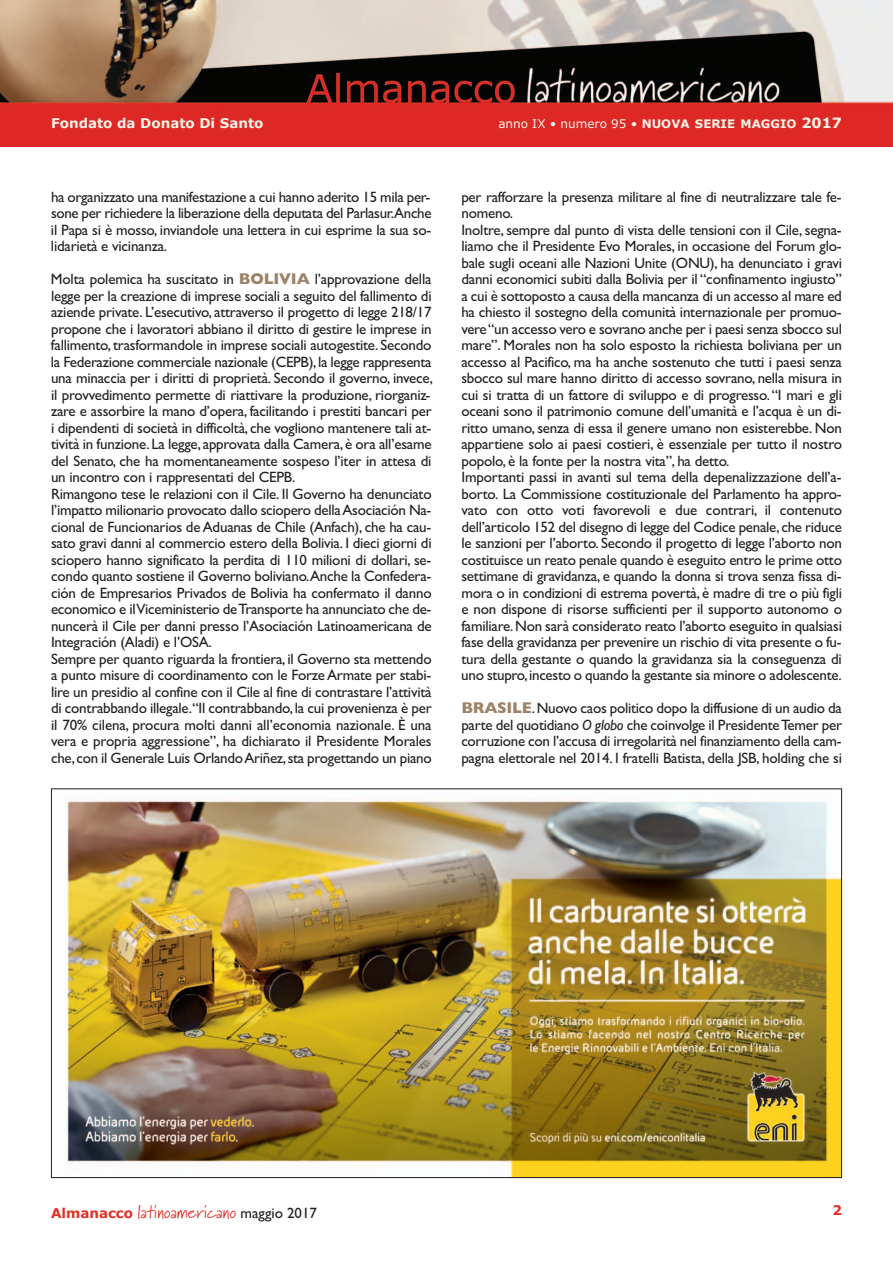
<style>
.page{position:relative;width:893px;height:1263px;background:#fff}
.page>*{position:absolute;margin:0;border:0;box-sizing:border-box;transform-origin:0 0}
.t1{font:18px "Marydale";letter-spacing:.01em;color:#e42f25}
.t2{font:15px/16.5px "Gill Sans";letter-spacing:-.015em;color:#231f20;text-align:justify}
.t3{font:700 13.5px "Verdana";color:#f4f2e4}
.t4{font:700 13.5px "Verdana";color:#e42f25}
.t5{font:12px "Verdana";color:#f4f2e4}
.s1{font-weight:700;font-size:11.85px}
.s2{font-weight:700;font-size:14.25px}
.s3{font-weight:700;font-size:15.75px;color:#9c8366}
.s4{font-style:italic}
.s5{font-family:"Verdana";font-weight:700;font-size:13.5px}
.s6{font-family:"Gill Sans";font-size:15px;color:#231f20}
</style>
<div class="page">
<img style="left:0;top:0;width:893px;height:105px">
<div style="left:0;top:105px;width:893px;height:42px;background:#de2826"></div>
<img style="left:67px;top:799px;width:773px;height:377px">
<p class="t3" style="left:51px;top:115px;width:214px">Fondato da Donato Di Santo</p>
<p class="t5" style="left:498px;top:117px;width:345px">anno IX • numero 95 • <span class="s1">NUOVA SERIE MAGGIO</span> <span class="s2">2017</span></p>
<p class="t2" style="left:51px;top:188px;width:382px">ha organizzato una manifestazione a cui hanno aderito 15 mila per&shy;sone per richiedere la liberazione della deputata del Parlasur.Anche il Papa si è mosso, inviandole una lettera in cui esprime la sua so&shy;lidarietà e vicinanza.</p>
<p class="t2" style="left:51px;top:271px;width:384px;text-align:left">Molta polemica ha suscitato in <span class="s3">BOLIVIA</span> l’approvazione della legge per la creazione di imprese sociali a seguito del fallimento di aziende private. L’esecutivo, attraverso il progetto di legge 218/17 propone che i lavoratori abbiano il diritto di gestire le imprese in fallimento, trasformandole in imprese sociali autogestite. Secondo la Federazione commerciale nazionale (CEPB),la legge rappresenta una minaccia per i diritti di proprietà. Secondo il governo, invece, il provvedimento permette di riattivare la produzione, riorganiz&shy;zare e assorbire la mano d’opera, facilitando i prestiti bancari per i dipendenti di società in difficoltà,che vogliono mantenere tali at&shy;tività in funzione.La legge,approvata dalla Camera,è ora all’esame del Senato, che ha momentaneamente sospeso l’iter in attesa di un incontro con i rappresentati del CEPB.<br>Rimangono tese le relazioni con il Cile. Il Governo ha denunciato l’impatto milionario provocato dallo sciopero dellaAsociación Na&shy;cional de Funcionarios de Aduanas de Chile (Anfach), che ha cau&shy;sato gravi danni al commercio estero della Bolivia. I dieci giorni di sciopero hanno significato la perdita di 110 milioni di dollari, se&shy;condo quanto sostiene il Governo boliviano.Anche la Confedera&shy;ción de Empresarios Privados de Bolivia ha confermato il danno economico e ilViceministerio deTransporte ha annunciato che de&shy;nuncerà il Cile per danni presso l’Asociación Latinoamericana de Integración (Aladi) e l’OSA.<br>Sempre per quanto riguarda la frontiera,il Governo sta mettendo a punto misure di coordinamento con le Forze Armate per stabi&shy;lire un presidio al confine con il Cile al fine di contrastare l’attività di contrabbando illegale.“Il contrabbando,la cui provenienza è per il 70% cilena, procura molti danni all’economia nazionale. È una vera e propria aggressione”, ha dichiarato il Presidente Morales che,con il Generale Luis OrlandoAriñez,sta progettando un piano</p>
<p class="t2" style="left:461px;top:188px;width:382px;text-align:left">per rafforzare la presenza militare al fine di neutralizzare tale fe&shy;nomeno.<br>Inoltre, sempre dal punto di vista delle tensioni con il Cile, segna&shy;liamo che il Presidente Evo Morales, in occasione del Forum glo&shy;bale sugli oceani alle Nazioni Unite (ONU), ha denunciato i gravi danni economici subiti dalla Bolivia per il “confinamento ingiusto” a cui è sottoposto a causa della mancanza di un accesso al mare ed ha chiesto il sostegno della comunità internazionale per promuo&shy;vere“un accesso vero e sovrano anche per i paesi senza sbocco sul mare”. Morales non ha solo esposto la richiesta boliviana per un accesso al Pacifico, ma ha anche sostenuto che tutti i paesi senza sbocco sul mare hanno diritto di accesso sovrano, nella misura in cui si tratta di un fattore di sviluppo e di progresso.“I mari e gli oceani sono il patrimonio comune dell’umanità e l’acqua è un di&shy;ritto umano, senza di essa il genere umano non esisterebbe. Non appartiene solo ai paesi costieri, è essenziale per tutto il nostro popolo, è la fonte per la nostra vita”, ha detto.<br>Importanti passi in avanti sul tema della depenalizzazione dell’a&shy;borto. La Commissione costituzionale del Parlamento ha appro&shy;vato con otto voti favorevoli e due contrari, il contenuto dell’articolo 152 del disegno di legge del Codice penale,che riduce le sanzioni per l’aborto. Secondo il progetto di legge l’aborto non costituisce un reato penale quando è eseguito entro le prime otto settimane di gravidanza, e quando la donna si trova senza fissa di&shy;mora o in condizioni di estrema povertà, è madre di tre o più figli e non dispone di risorse sufficienti per il supporto autonomo o familiare.Non sarà considerato reato l’aborto eseguito in qualsiasi fase della gravidanza per prevenire un rischio di vita presente o fu&shy;tura della gestante o quando la gravidanza sia la conseguenza di uno stupro,incesto o quando la gestante sia minore o adolescente.</p>
<p class="t2" style="left:461px;top:700px;width:382px"><span class="s3">BRASILE</span>.Nuovo caos politico dopo la diffusione di un audio da parte del quotidiano <span class="s4">O globo</span> che coinvolge il PresidenteTemer per corruzione con l’accusa di irregolarità nel finanziamento della cam&shy;pagna elettorale nel 2014. I fratelli Batista, della JSB, holding che si</p>
<p class="t1" style="left:51px;top:1201px;width:268px"><span class="s5">Almanacco</span> latinoamericano <span class="s6">maggio 2017</span></p>
<p class="t4" style="left:832px;top:1202px;width:11px">2</p>
</div>
